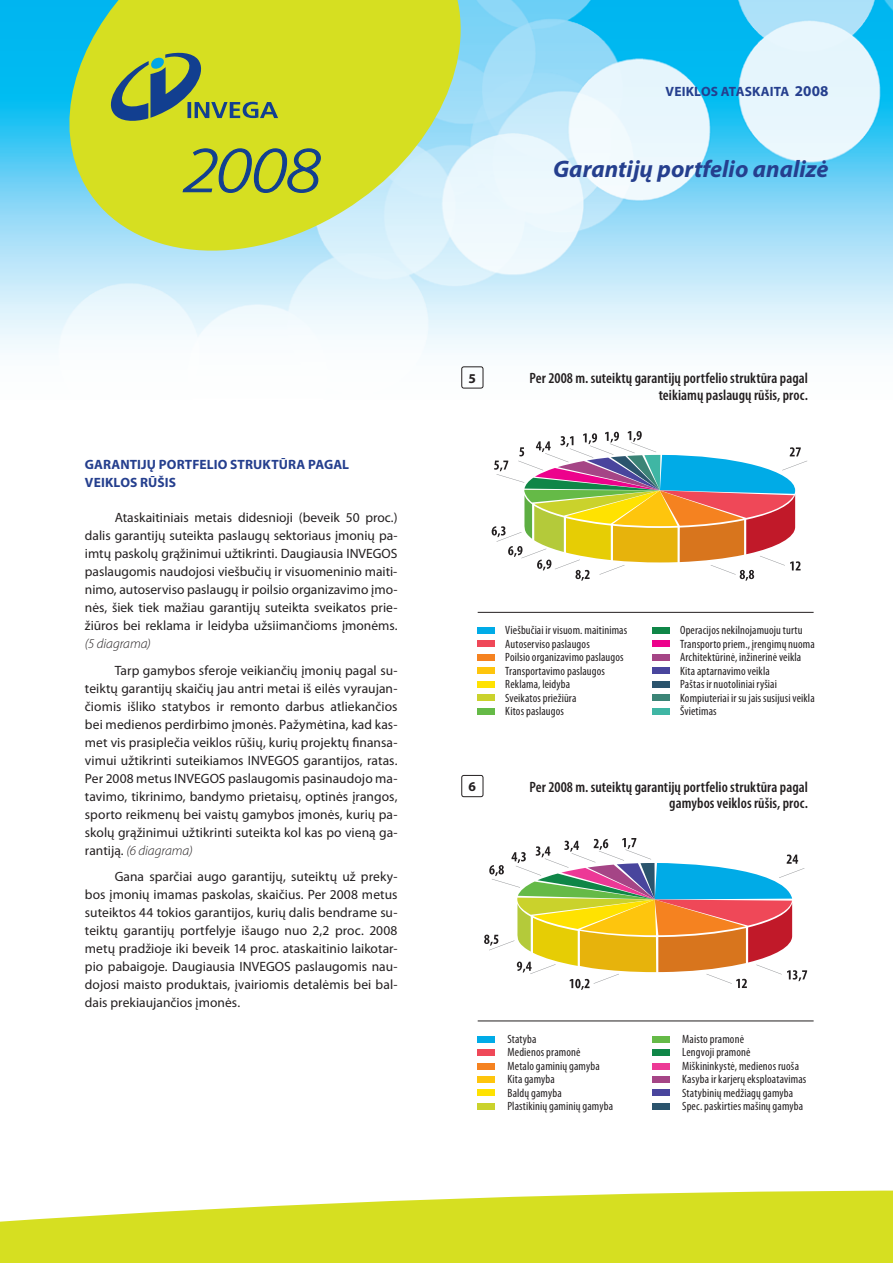
<style>
.page{position:relative;width:893px;height:1263px;background:#fff}
.page>*{position:absolute;margin:0;border:0;box-sizing:border-box;transform-origin:0 0}
.t1{font:italic 300 64.65px "Myriad Pro";color:#123f90;scale:1.19 1}
.t2{font:italic 700 24px "Myriad Pro";color:#253f8e}
.t3{font:600 condensed 15px/16.5px "Myriad Pro";letter-spacing:.005em;color:#231f20;text-align:right}
.t4{font:13.5px/18px "Myriad Pro";color:#231f20;text-align:justify}
.t5{font:700 13.5px "Myriad Pro";letter-spacing:.01em;color:#253f8e}
.t6{font:italic 300 13.5px "Myriad Pro";color:#231f20}
.t7{font:700 13.5px "Myriad Pro";color:#231f20}
.t8{font:condensed 12px/13.5px "Myriad Pro";letter-spacing:.01em;color:#231f20}
.s1{font-size:15px}
.s2{font-weight:300;font-style:italic}
</style>
<div class="page">
<img style="left:0;top:0;width:893px;height:389px">
<svg style="left:0;top:1190px;width:892px;height:73px;fill:#d6df21"></svg>
<svg style="left:68px;top:0;width:393px;height:252px;fill:#d6df21"></svg>
<svg style="left:105px;top:51px;width:173px;height:72px"></svg>
<svg style="left:182px;top:148px;width:139px;height:46px"></svg>
<svg style="left:892px;top:1190px;width:1px;height:73px"></svg>
<div style="left:461px;top:366px;width:22px;height:22px;border:1px solid #231f20;border-radius:2px"></div>
<svg style="left:492px;top:431px;width:315px;height:150px"></svg>
<div style="left:478px;top:627px;width:17px;height:7px;background:#00abe7"></div>
<div style="left:478px;top:641px;width:17px;height:6px;background:#ef4858"></div>
<div style="left:478px;top:654px;width:17px;height:6px;background:#f58220"></div>
<div style="left:478px;top:668px;width:17px;height:6px;background:#fec50d"></div>
<div style="left:478px;top:681px;width:17px;height:6px;background:#ffe201"></div>
<div style="left:478px;top:694px;width:17px;height:7px;background:#cad22c"></div>
<div style="left:478px;top:708px;width:17px;height:6px;background:#65ba47"></div>
<div style="left:652px;top:627px;width:17px;height:7px;background:#0f8647"></div>
<div style="left:652px;top:641px;width:17px;height:6px;background:#ed028c"></div>
<div style="left:652px;top:654px;width:17px;height:6px;background:#a54586"></div>
<div style="left:652px;top:668px;width:17px;height:6px;background:#49459d"></div>
<div style="left:652px;top:681px;width:17px;height:6px;background:#2b546d"></div>
<div style="left:652px;top:694px;width:17px;height:7px;background:#3b8476"></div>
<div style="left:652px;top:708px;width:17px;height:6px;background:#3fb6a4"></div>
<hr style="left:478px;top:612px;width:336px;height:1px;background:#231f20">
<div style="left:461px;top:775px;width:22px;height:22px;border:1px solid #231f20;border-radius:2px"></div>
<svg style="left:484px;top:838px;width:323px;height:152px"></svg>
<div style="left:478px;top:1036px;width:17px;height:6px;background:#00abe7"></div>
<div style="left:478px;top:1049px;width:17px;height:7px;background:#ef4858"></div>
<div style="left:478px;top:1063px;width:17px;height:6px;background:#f58220"></div>
<div style="left:478px;top:1076px;width:17px;height:7px;background:#fec50d"></div>
<div style="left:478px;top:1090px;width:17px;height:6px;background:#ffe201"></div>
<div style="left:478px;top:1103px;width:17px;height:6px;background:#cad22c"></div>
<div style="left:652px;top:1036px;width:17px;height:6px;background:#65ba47"></div>
<div style="left:652px;top:1049px;width:17px;height:7px;background:#0f8647"></div>
<div style="left:652px;top:1063px;width:17px;height:6px;background:#ed3a96"></div>
<div style="left:652px;top:1076px;width:17px;height:7px;background:#a54586"></div>
<div style="left:652px;top:1090px;width:17px;height:6px;background:#49459d"></div>
<div style="left:652px;top:1103px;width:17px;height:6px;background:#2b546d"></div>
<hr style="left:478px;top:1021px;width:336px;height:1px;background:#231f20">
<h1 class="t1" style="left:183px;top:136px;width:117px">2008</h1>
<p class="t5" style="left:666px;top:84px;width:164px">VEIKLOS ATASKAITA <span class="s1">2008</span></p>
<h2 class="t2" style="left:553px;top:156px;width:277px">Garantijų portfelio analizė</h2>
<p class="t5" style="left:85px;top:457px;width:109px">GARANTIJŲ PORTFEL</p>
<p class="t5" style="left:214px;top:457px;width:58px">IO STRUKTŪ</p>
<p class="t5" style="left:288px;top:457px;width:29px">RA PAGAL</p>
<p class="t5" style="left:85px;top:475px;width:30px">VEIKLO</p>
<p class="t5" style="left:130px;top:475px;width:47px">S RŪŠIS</p>
<p class="t4" style="left:85px;top:509px;width:314px;text-indent:30px">Ataskaitiniais metais didesnioji (beveik 50 proc.) dalis garantijų suteikta paslaugų sektoriaus įmonių pa&shy;imtų paskolų grąžinimui užtikrinti. Daugiausia INVEGOS paslaugomis naudojosi viešbučių ir visuomeninio maiti&shy;nimo, autoserviso paslaugų ir poilsio organizavimo įmo&shy;nės, šiek tiek mažiau garantijų suteikta sveikatos prie&shy;žiūros bei reklama ir leidyba užsiimančioms įmonėms.</p>
<p class="t6" style="left:85px;top:637px;width:67px">(5 diagrama)</p>
<p class="t4" style="left:85px;top:662px;width:314px;text-indent:30px">Tarp gamybos sferoje veikiančių įmonių pagal su&shy;teiktų garantijų skaičių jau antri metai iš eilės vyraujan&shy;čiomis išliko statybos ir remonto darbus atliekančios bei medienos perdirbimo įmonės. Pažymėtina, kad kas&shy;met vis prasiplečia veiklos rūšių, kurių projektų finansa&shy;vimui užtikrinti suteikiamos INVEGOS garantijos, ratas.<br>Per 2008 metus INVEGOS paslaugomis pasinaudojo ma&shy;tavimo, tikrinimo, bandymo prietaisų, optinės įrangos, sporto reikmenų bei vaistų gamybos įmonės, kurių pa&shy;skolų grąžinimui užtikrinti suteikta kol kas po vieną ga&shy;rantiją. <span class="s2">(6 diagrama)</span></p>
<p class="t4" style="left:85px;top:868px;width:314px;text-indent:30px">Gana sparčiai augo garantijų, suteiktų už preky&shy;bos įmonių imamas paskolas, skaičius. Per 2008 metus suteiktos 44 tokios garantijos, kurių dalis bendrame su&shy;teiktų garantijų portfelyje išaugo nuo 2,2 proc. 2008 metų pradžioje iki beveik 14 proc. ataskaitinio laikotar&shy;pio pabaigoje. Daugiausia INVEGOS paslaugomis nau&shy;dojosi maisto produktais, įvairiomis detalėmis bei bal&shy;dais prekiaujančios įmonės.</p>
<p class="t7" style="left:469px;top:370px;width:9px">5</p>
<p class="t3" style="left:530px;top:370px;width:280px">Per 2008 m. suteiktų garantijų portfelio struktūra pagal teikiamų paslaugų rūšis, proc.</p>
<p class="t7" style="left:469px;top:779px;width:9px">6</p>
<p class="t8" style="left:505px;top:624px;width:123px">Viešbučiai ir visuom. maitinimas<br>Autoserviso paslaugos<br>Poilsio organizavimo paslaugos<br>Transportavimo paslaugos<br>Reklama, leidyba<br>Sveikatos priežiūra<br>Kitos paslaugos</p>
<p class="t8" style="left:680px;top:624px;width:136px">Operacijos nekilnojamuoju turtu<br>Transporto priem., įrengimų nuoma<br>Architektūrinė, inžinerinė veikla<br>Kita aptarnavimo veikla<br>Paštas ir nuotoliniai ryšiai<br>Kompiuteriai ir su jais susijusi veikla<br>Švietimas</p>
<p class="t3" style="left:530px;top:779px;width:280px">Per 2008 m. suteiktų garantijų portfelio struktūra pagal gamybos veiklos rūšis, proc.</p>
<p class="t8" style="left:507px;top:1032px;width:107px">Statyba<br>Medienos pramonė<br>Metalo gaminių gamyba<br>Kita gamyba<br>Baldų gamyba<br>Plastikinių gaminių gamyba</p>
<p class="t8" style="left:682px;top:1032px;width:126px">Maisto pramonė<br>Lengvoji pramonė<br>Miškininkystė, medienos ruoša<br>Kasyba ir karjerų eksploatavimas<br>Statybinių medžiagų gamyba<br>Spec. paskirties mašinų gamyba</p>
</div>
